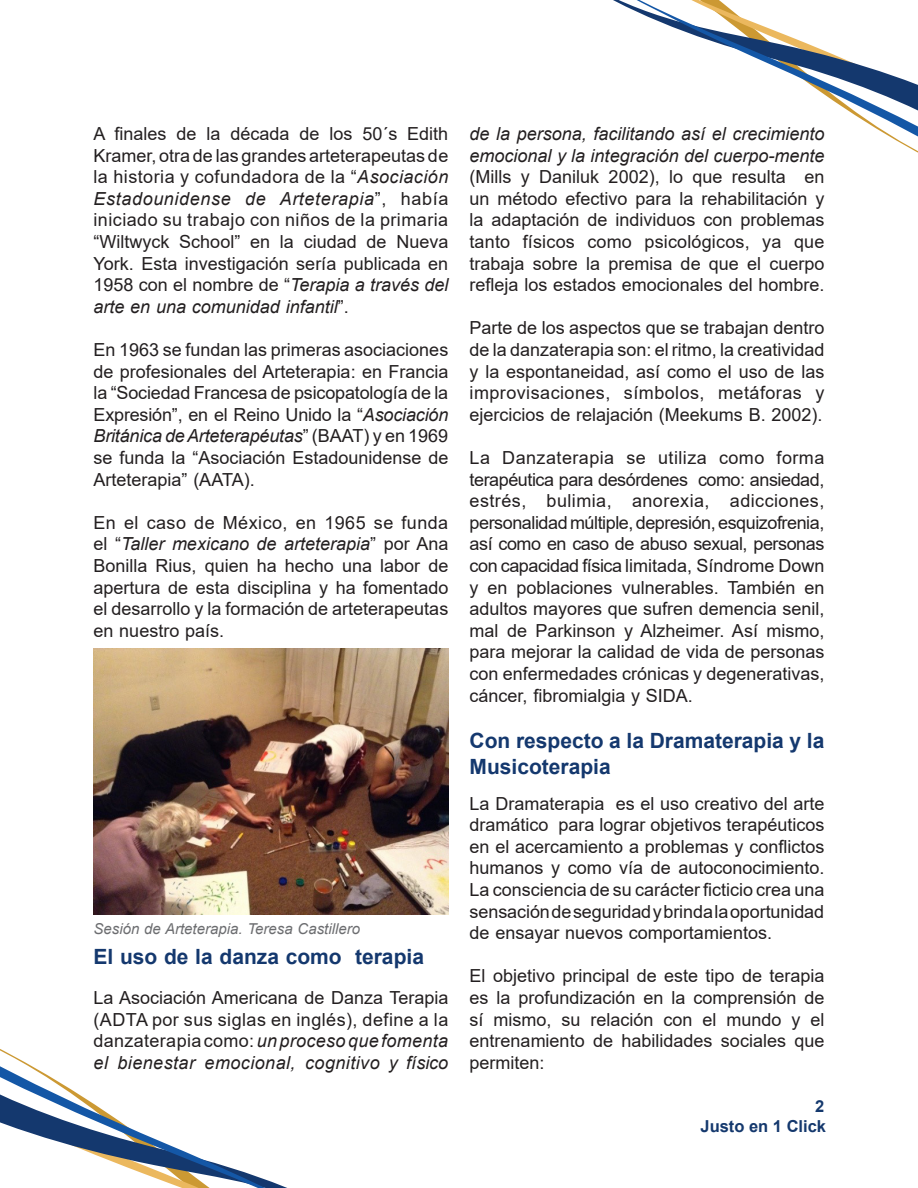
<style>
.page{position:relative;width:918px;height:1188px;background:#fff}
.page>*{position:absolute;margin:0;border:0;box-sizing:border-box;transform-origin:0 0}
.subtítulos{font:700 21px/25.2px "Arial";color:#14386e}
.Cuerpo_texto{font:18px/21.6px "Arial";color:#231f20;text-align:justify}
.t1{font:700 16.5px "Arial";color:#14386d}
.pie_de_foto{font:italic 15px "Arial";color:#6c6d70}
.s1{font-style:italic}
</style>
<div class="page">
<svg style="left:0;top:1049px;width:285px;height:138px"></svg>
<svg style="left:613px;top:0;width:305px;height:153px"></svg>
<img style="left:94px;top:649px;width:354px;height:265px">
<p class="Cuerpo_texto" style="left:94px;top:123px;width:356px">A finales de la década de los 50´s Edith Kramer, otra de las grandes arteterapeutas de la historia y cofundadora de la “<span class="s1">Asociación Estadounidense de Arteterapia</span>”, había iniciado su trabajo con niños de la primaria “Wiltwyck School” en la ciudad de Nueva York. Esta investigación sería publicada en 1958 con el nombre de “<span class="s1">Terapia a través del arte en una comunidad infantil</span>”.</p>
<p class="Cuerpo_texto" style="left:94px;top:339px;width:356px">En 1963 se fundan las primeras asociaciones de profesionales del Arteterapia: en Francia la “Sociedad Francesa de psicopatología de la Expresión”, en el Reino Unido la “<span class="s1">Asociación Británica de Arteterapéutas</span>” (BAAT) y en 1969 se funda la “Asociación Estadounidense de Arteterapia” (AATA).</p>
<p class="Cuerpo_texto" style="left:94px;top:512px;width:356px">En el caso de México, en 1965 se funda el “<span class="s1">Taller mexicano de arteterapia</span>” por Ana Bonilla Rius, quien ha hecho una labor de apertura de esta disciplina y ha fomentado el desarrollo y la formación de arteterapeutas en nuestro país.</p>
<p class="pie_de_foto" style="left:94px;top:919px;width:268px">Sesión de Arteterapia. Teresa Castillero</p>
<p class="subtítulos" style="left:94px;top:945px;width:332px">El uso de la danza como terapia</p>
<p class="Cuerpo_texto" style="left:94px;top:987px;width:356px">La Asociación Americana de Danza Terapia (ADTA por sus siglas en inglés), define a la danzaterapia como: <span class="s1">un proceso que fomenta el bienestar emocional, cognitivo y físico</span></p>
<p class="Cuerpo_texto" style="left:470px;top:123px;width:356px"><span class="s1">de la persona, facilitando así el crecimiento emocional y la integración del cuerpo-mente </span>(Mills y Daniluk 2002), lo que resulta en un método efectivo para la rehabilitación y la adaptación de individuos con problemas tanto físicos como psicológicos, ya que trabaja sobre la premisa de que el cuerpo refleja los estados emocionales del hombre.</p>
<p class="Cuerpo_texto" style="left:470px;top:317px;width:356px">Parte de los aspectos que se trabajan dentro de la danzaterapia son: el ritmo, la creatividad y la espontaneidad, así como el uso de las improvisaciones, símbolos, metáforas y ejercicios de relajación (Meekums B. 2002).</p>
<p class="Cuerpo_texto" style="left:470px;top:447px;width:356px">La Danzaterapia se utiliza como forma terapéutica para desórdenes como: ansiedad, estrés, bulimia, anorexia, adicciones, personalidad múltiple, depresión, esquizofrenia, así como en caso de abuso sexual, personas con capacidad física limitada, Síndrome Down y en poblaciones vulnerables. También en adultos mayores que sufren demencia senil, mal de Parkinson y Alzheimer. Así mismo, para mejorar la calidad de vida de personas con enfermedades crónicas y degenerativas, cáncer, fibromialgia y SIDA.</p>
<p class="subtítulos" style="left:470px;top:729px;width:356px">Con respecto a la Dramaterapia y la<br>Musicoterapia</p>
<p class="Cuerpo_texto" style="left:470px;top:792px;width:356px">La Dramaterapia es el uso creativo del arte dramático para lograr objetivos terapéuticos en el acercamiento a problemas y conflictos humanos y como vía de autoconocimiento.<br>La consciencia de su carácter ficticio crea una sensación de seguridad y brinda la oportunidad de ensayar nuevos comportamientos.</p>
<p class="Cuerpo_texto" style="left:470px;top:965px;width:356px">El objetivo principal de este tipo de terapia es la profundización en la comprensión de sí mismo, su relación con el mundo y el entrenamiento de habilidades sociales que permiten:</p>
<p class="t1" style="left:815px;top:1095px;width:11px">2</p>
<p class="t1" style="left:701px;top:1114px;width:127px">Justo en 1 Click</p>
</div>
